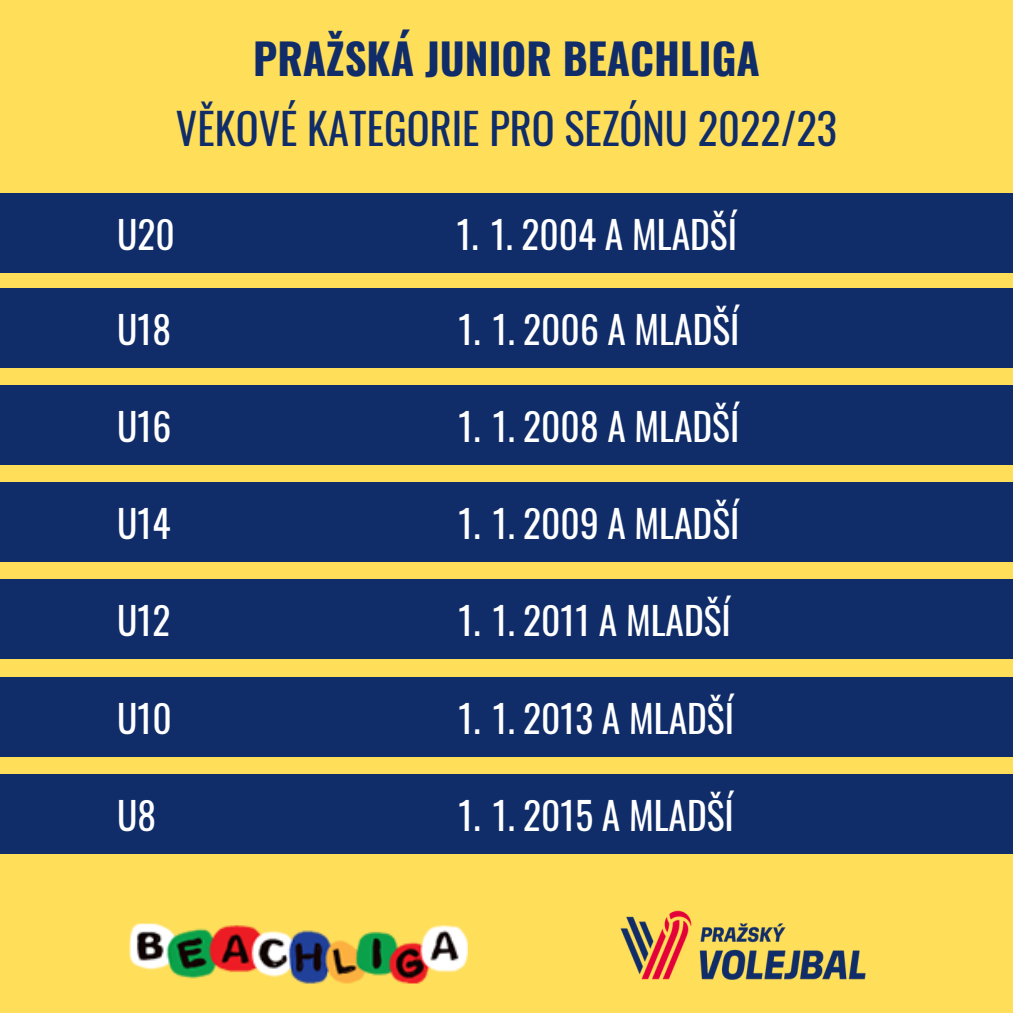
<style>
.page{position:relative;width:1013px;height:1013px;background:#fff}
.page>*{position:absolute;margin:0;border:0;box-sizing:border-box;transform-origin:0 0}
.t1{font:42.5px "Oswald";color:#102d69}
.t2{font:700 42.5px "Oswald";color:#102d69}
.t3{font:37.5px "Oswald";color:#fff}
</style>
<div class="page">
<div style="left:0;top:0;width:1012px;height:1012px;background:#ffde59"></div>
<img style="left:129px;top:923px;width:338px;height:61px">
<div style="left:0;top:193px;width:1012px;height:79px;background:#102d69"></div>
<div style="left:0;top:774px;width:1012px;height:79px;background:#102d69"></div>
<div style="left:0;top:288px;width:1012px;height:80px;background:#102d69"></div>
<div style="left:0;top:677px;width:1012px;height:79px;background:#102d69"></div>
<div style="left:0;top:384px;width:1012px;height:80px;background:#102d69"></div>
<div style="left:0;top:579px;width:1012px;height:80px;background:#102d69"></div>
<div style="left:0;top:482px;width:1012px;height:80px;background:#102d69"></div>
<img style="left:620px;top:910px;width:246px;height:70px">
<p class="t2" style="left:253px;top:25px;width:508px">PRAŽSKÁ JUNIOR BEACHLIGA</p>
<p class="t1" style="left:176px;top:95px;width:662px">VĚKOVÉ KATEGORIE PRO SEZÓNU 2022/23</p>
<p class="t3" style="left:117px;top:205px;width:59px">U20</p>
<p class="t3" style="left:117px;top:300px;width:55px">U18</p>
<p class="t3" style="left:117px;top:397px;width:56px">U16</p>
<p class="t3" style="left:117px;top:494px;width:55px">U14</p>
<p class="t3" style="left:117px;top:591px;width:55px">U12</p>
<p class="t3" style="left:117px;top:689px;width:56px">U10</p>
<p class="t3" style="left:117px;top:786px;width:41px">U8</p>
<p class="t3" style="left:457px;top:205px;width:282px">1. 1. 2004 A MLADŠÍ</p>
<p class="t3" style="left:458px;top:300px;width:282px">1. 1. 2006 A MLADŠÍ</p>
<p class="t3" style="left:458px;top:397px;width:282px">1. 1. 2008 A MLADŠÍ</p>
<p class="t3" style="left:458px;top:494px;width:282px">1. 1. 2009 A MLADŠÍ</p>
<p class="t3" style="left:458px;top:591px;width:274px">1. 1. 2011 A MLADŠÍ</p>
<p class="t3" style="left:458px;top:689px;width:277px">1. 1. 2013 A MLADŠÍ</p>
<p class="t3" style="left:458px;top:786px;width:277px">1. 1. 2015 A MLADŠÍ</p>
</div>
